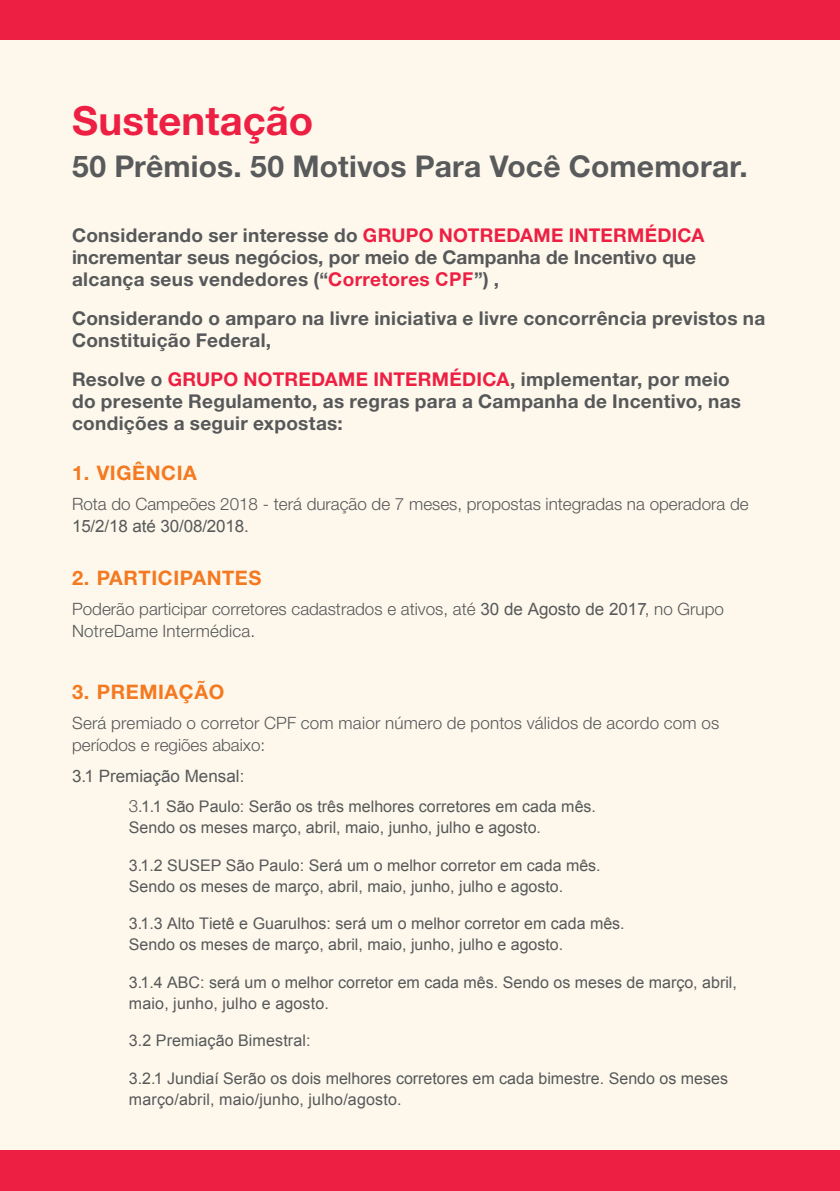
<style>
.page{position:relative;width:840px;height:1191px;background:#fff}
.page>*{position:absolute;margin:0;border:0;box-sizing:border-box;transform-origin:0 0}
.Título_Matérias{font:700 40px "Helvetica Neue LT Std";letter-spacing:.005em;color:#ed2044}
.Título_Matérias-2{font:700 30px "Helvetica Neue LT Std";letter-spacing:.005em;color:#595a5c}
.Título_Matérias-3{font:700 20px "Helvetica Neue LT Std";letter-spacing:.03em;color:#f47921}
.Título_Matérias-4{font:700 19px/22px "Helvetica Neue LT Std";letter-spacing:.015em;color:#57585a}
.Título_Matérias-5{font:300 17px/22px "Helvetica Neue LT Std";color:#57585a}
.Título_Matérias-6{font:17px "Arial";color:#57585a}
.Bullets_3_Níveis{font:16px/20.8px "Arial";color:#57585a}
.s1{color:#ed2044}
.s2{color:#595a5c}
.s3{font-family:"Arial";color:#ed2044}
.s4{font-family:"Arial";font-weight:400}
.s5{font-family:"Helvetica Neue LT Std";font-weight:300;font-size:17px}
</style>
<div class="page">
<div style="left:0;top:0;width:839px;height:1191px;background:#fdf8eb"></div>
<div style="left:0;top:0;width:839px;height:40px;background:#ed2044"></div>
<div style="left:0;top:1150px;width:839px;height:41px;background:#ed2044"></div>
<p class="Título_Matérias" style="left:72px;top:96px;width:242px">Sustentação</p>
<p class="Título_Matérias-2" style="left:72px;top:147px;width:676px">50 Prêmios. 50 Motivos Para Você Comemorar.</p>
<p class="Título_Matérias-4" style="left:72px;top:224px;width:633px">Considerando ser interesse do <span class="s1">GRUPO NOTREDAME INTERMÉDICA </span>incrementar seus negócios, por meio de Campanha de Incentivo que alcança seus vendedores (<span class="s2">“</span><span class="s1">Corretores</span> <span class="s3">CPF</span><span class="s2">”</span>) ,</p>
<p class="Título_Matérias-4" style="left:72px;top:307px;width:694px">Considerando o amparo na livre iniciativa e livre concorrência previstos na<br>Constituição Federal,</p>
<p class="Título_Matérias-4" style="left:72px;top:368px;width:670px">Resolve o <span class="s1">GRUPO NOTREDAME INTERMÉDICA</span>, implementar, por meio do presente Regulamento, as regras para a Campanha de Incentivo, nas condições a seguir expostas:</p>
<p class="Título_Matérias-3" style="left:72px;top:460px;width:126px">1. VIGÊNCIA</p>
<p class="Título_Matérias-5" style="left:72px;top:493px;width:677px">Rota do Campeões 2018 - terá duração de 7 meses, propostas integradas na operadora de<br><span class="s4">15/2/18 até 30/08/2018.</span></p>
<p class="Título_Matérias-3" style="left:72px;top:565px;width:191px">2. PARTICIPANTES</p>
<p class="Título_Matérias-5" style="left:72px;top:598px;width:653px">Poderão participar corretores cadastrados e ativos, até <span class="s4">30 de Agosto de 2017</span>, no Grupo<br>NotreDame Intermédica.</p>
<p class="Título_Matérias-3" style="left:72px;top:679px;width:153px">3. PREMIAÇÃO</p>
<p class="Título_Matérias-5" style="left:72px;top:711px;width:648px">Será premiado o corretor CPF com maior número de pontos válidos de acordo com os períodos e regiões abaixo:</p>
<p class="Título_Matérias-6" style="left:72px;top:764px;width:174px">3.1 Premiação Mensal:</p>
<p class="Bullets_3_Níveis" style="left:129px;top:796px;width:468px"><span class="s5">3</span>.1.1 São Paulo: Serão os três melhores corretores em cada mês.<br>Sendo os meses março, abril, maio, junho, julho e agosto.</p>
<p class="Bullets_3_Níveis" style="left:129px;top:855px;width:473px">3.1.2 SUSEP São Paulo: Será um o melhor corretor em cada mês.<br>Sendo os meses de março, abril, maio, junho, julho e agosto.</p>
<p class="Bullets_3_Níveis" style="left:129px;top:913px;width:497px">3.1.3 Alto Tietê e Guarulhos: será um o melhor corretor em cada mês.<br>Sendo os meses de março, abril, maio, junho, julho e agosto.</p>
<p class="Bullets_3_Níveis" style="left:129px;top:972px;width:609px">3.1.4 ABC: será um o melhor corretor em cada mês. Sendo os meses de março, abril, maio, junho, julho e agosto.</p>
<p class="Bullets_3_Níveis" style="left:129px;top:1030px;width:183px">3.2 Premiação Bimestral:</p>
<p class="Bullets_3_Níveis" style="left:129px;top:1068px;width:600px">3.2.1 Jundiaí Serão os dois melhores corretores em cada bimestre. Sendo os meses março/abril, maio/junho, julho/agosto.</p>
</div>
